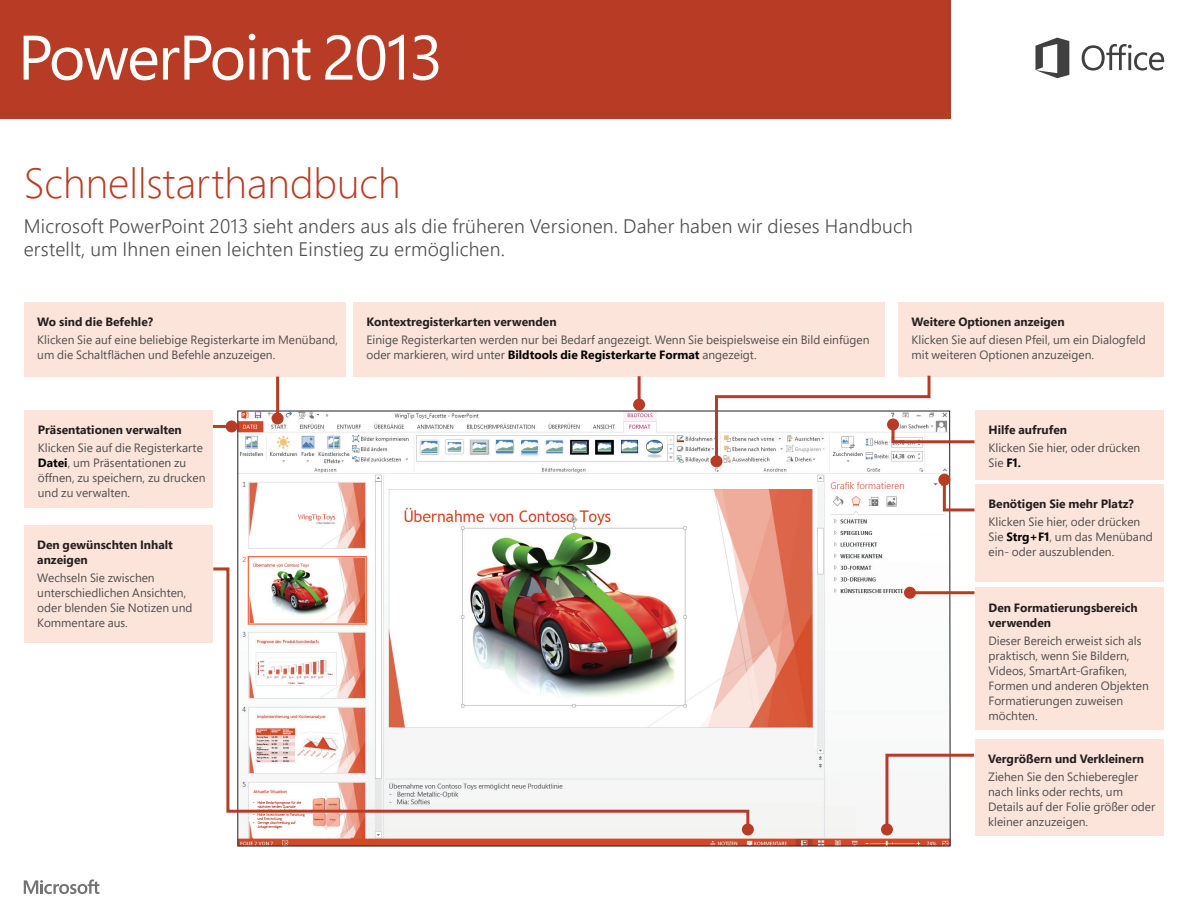
<style>
.page{position:relative;width:1188px;height:918px;background:#fff}
.page>*{position:absolute;margin:0;border:0;box-sizing:border-box;transform-origin:0 0}
.t1{font:300 42px "Segoe Pro";color:#b83c25}
.t2{font:300 19.5px/23.4px "Segoe Pro";letter-spacing:.01em;color:#504f4f}
.t3{font:12px/15px "Segoe Pro";color:#504f4f}
.t4{font:700 12px/15px "Segoe Pro";color:#231f20}
.s1{font-weight:700;color:#040503}
</style>
<div class="page">
<svg style="left:237px;top:411px;width:714px;height:435px"></svg>
<div style="left:24px;top:302px;width:321px;height:74px;background:#fce4db"></div>
<div style="left:353px;top:302px;width:531px;height:74px;background:#fce4db"></div>
<div style="left:24px;top:410px;width:189px;height:98px;background:#fce4db"></div>
<div style="left:975px;top:588px;width:189px;height:142px;background:#fce4db"></div>
<div style="left:975px;top:739px;width:189px;height:97px;background:#fce4db"></div>
<div style="left:898px;top:302px;width:266px;height:74px;background:#fce4db"></div>
<div style="left:24px;top:525px;width:189px;height:117px;background:#fce4db"></div>
<div style="left:975px;top:484px;width:189px;height:98px;background:#fce4db"></div>
<div style="left:975px;top:410px;width:189px;height:69px;background:#fce4db"></div>
<div style="left:711px;top:455px;width:12px;height:12px;background:#b83c25;border-radius:50%"></div>
<img style="left:210px;top:566px;width:541px;height:267px">
<div style="left:742px;top:824px;width:12px;height:12px;background:#b83c25;border-radius:50%"></div>
<div style="left:0;top:0;width:950px;height:119px;background:#b83c25"></div>
<svg style="left:1082px;top:44px;width:82px;height:27px"></svg>
<svg style="left:1035px;top:38px;width:34px;height:40px"></svg>
<svg style="left:24px;top:36px;width:133px;height:44px"></svg>
<svg style="left:163px;top:36px;width:80px;height:44px"></svg>
<svg style="left:249px;top:34px;width:6px;height:46px"></svg>
<svg style="left:263px;top:39px;width:47px;height:41px"></svg>
<svg style="left:325px;top:35px;width:79px;height:45px"></svg>
<svg style="left:413px;top:35px;width:25px;height:45px"></svg>
<hr style="left:213px;top:425px;width:19px;height:3px;background:#b83c25">
<div style="left:226px;top:420px;width:12px;height:12px;background:#b83c25;border-radius:50%"></div>
<svg style="left:714px;top:373px;width:264px;height:91px"></svg>
<div style="left:887px;top:418px;width:12px;height:12px;background:#b83c25;border-radius:50%"></div>
<svg style="left:941px;top:477px;width:37px;height:36px"></svg>
<div style="left:938px;top:474px;width:12px;height:12px;background:#b83c25;border-radius:50%"></div>
<hr style="left:276px;top:377px;width:3px;height:41px;background:#b83c25">
<div style="left:272px;top:412px;width:12px;height:12px;background:#b83c25;border-radius:50%"></div>
<hr style="left:638px;top:376px;width:3px;height:29px;background:#b83c25">
<div style="left:633px;top:399px;width:12px;height:12px;background:#b83c25;border-radius:50%"></div>
<hr style="left:910px;top:591px;width:65px;height:3px;background:#b83c25">
<div style="left:904px;top:587px;width:12px;height:12px;background:#b83c25;border-radius:50%"></div>
<svg style="left:884px;top:752px;width:90px;height:81px"></svg>
<div style="left:881px;top:824px;width:12px;height:12px;background:#b83c25;border-radius:50%"></div>
<svg style="left:24px;top:879px;width:75px;height:15px"></svg>
<h1 class="t1" style="left:24px;top:154px;width:378px">Schnellstarthandbuch</h1>
<h2 class="t2" style="left:24px;top:214px;width:891px">Microsoft PowerPoint 2013 sieht anders aus als die früheren Versionen. Daher haben wir dieses Handbuch erstellt, um Ihnen einen leichten Einstieg zu ermöglichen.</h2>
<p class="t4" style="left:37px;top:314px;width:117px">Wo sind die Befehle?</p>
<p class="t3" style="left:37px;top:332px;width:302px">Klicken Sie auf eine beliebige Registerkarte im Menüband, um die Schaltflächen und Befehle anzuzeigen.</p>
<p class="t4" style="left:38px;top:422px;width:146px">Präsentationen verwalten</p>
<p class="t3" style="left:38px;top:440px;width:169px">Klicken Sie auf die Registerkarte<br><span class="s1">Datei</span>, um Präsentationen zu öffnen, zu speichern, zu drucken und zu verwalten.</p>
<p class="t4" style="left:37px;top:537px;width:137px">Den gewünschten Inhalt anzeigen</p>
<p class="t3" style="left:37px;top:570px;width:157px">Wechseln Sie zwischen unterschiedlichen Ansichten, oder blenden Sie Notizen und<br>Kommentare aus.</p>
<p class="t4" style="left:366px;top:314px;width:192px">Kontextregisterkarten verwenden</p>
<p class="t3" style="left:366px;top:332px;width:505px">Einige Registerkarten werden nur bei Bedarf angezeigt. Wenn Sie beispielsweise ein Bild einfügen oder markieren, wird unter <span class="s1">Bildtools die Registerkarte Format</span> angezeigt.</p>
<p class="t4" style="left:912px;top:314px;width:155px">Weitere Optionen anzeigen</p>
<p class="t3" style="left:912px;top:332px;width:236px">Klicken Sie auf diesen Pfeil, um ein Dialogfeld mit weiteren Optionen anzuzeigen.</p>
<p class="t4" style="left:988px;top:422px;width:80px">Hilfe aufrufen</p>
<p class="t3" style="left:988px;top:440px;width:153px">Klicken Sie hier, oder drücken<br>Sie <span class="s1">F1.</span></p>
<p class="t4" style="left:988px;top:496px;width:147px">Benötigen Sie mehr Platz?</p>
<p class="t3" style="left:988px;top:514px;width:166px">Klicken Sie hier, oder drücken<br>Sie <span class="s1">Strg+F1</span>, um das Menüband ein- oder auszublenden.</p>
<p class="t4" style="left:988px;top:599px;width:151px">Den Formatierungsbereich verwenden</p>
<p class="t3" style="left:988px;top:632px;width:162px">Dieser Bereich erweist sich als praktisch, wenn Sie Bildern,<br>Videos, SmartArt-Grafiken,<br>Formen und anderen Objekten<br>Formatierungen zuweisen möchten.</p>
<p class="t4" style="left:988px;top:751px;width:157px">Vergrößern und Verkleinern</p>
<p class="t3" style="left:988px;top:769px;width:169px">Ziehen Sie den Schieberegler nach links oder rechts, um<br>Details auf der Folie größer oder kleiner anzuzeigen.</p>
</div>
